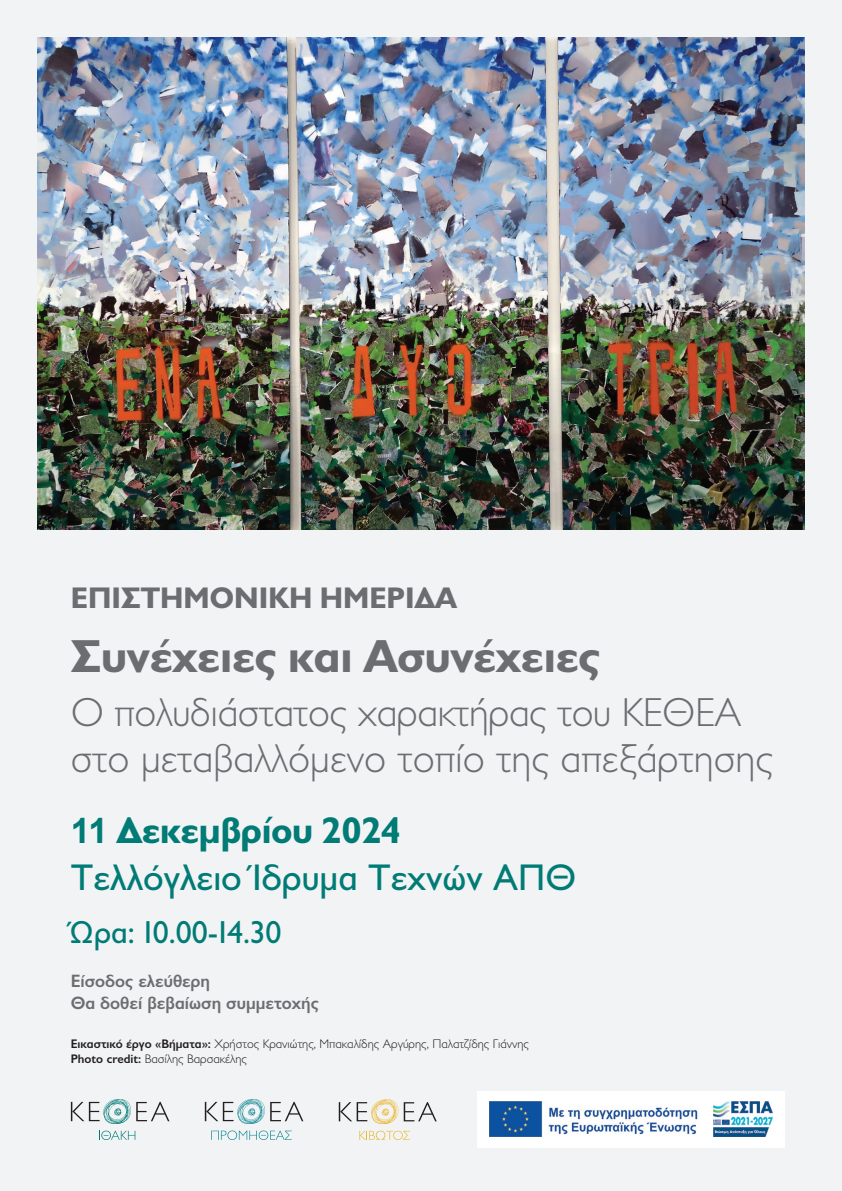
<style>
.page{position:relative;width:842px;height:1191px;background:#f2f3f4}
.page>*{position:absolute;margin:0;border:0;box-sizing:border-box;transform-origin:0 0}
.t1{font:700 46.6px "Gill Sans Hel";color:#6c6d70}
.t2{font:300 40.8px/46px "Gill Sans Hel";color:#6c6d70}
.t3{font:37.4px/46.7px "Gill Sans Hel";color:#007b76}
.t4{font:32px "Gill Sans Hel";color:#007b76}
.t5{font:700 30px "Gill Sans Hel";color:#6c6d70}
.t6{font:18px/21.6px "Gill Sans Hel Demi";color:#6c6d70}
.t7{font:300 12.5px/15px "Gill Sans Hel";color:#231f20}
.s1{font-family:"Arial";font-weight:700;font-size:35px}
.s2{font-weight:700}
.s3{font-family:"Gill Sans Hel Demi";font-weight:400}
</style>
<div class="page">
<svg style="left:205px;top:1099px;width:98px;height:25px"></svg>
<svg style="left:211px;top:1130px;width:81px;height:10px"></svg>
<svg style="left:359px;top:1130px;width:51px;height:10px"></svg>
<svg style="left:404px;top:1102px;width:33px;height:19px"></svg>
<svg style="left:339px;top:1099px;width:59px;height:25px"></svg>
<svg style="left:99px;top:1130px;width:36px;height:10px"></svg>
<svg style="left:71px;top:1099px;width:98px;height:25px"></svg>
<img style="left:38px;top:38px;width:766px;height:492px">
<div style="left:477px;top:1091px;width:307px;height:56px;background:#fff"></div>
<img style="left:489px;top:1101px;width:209px;height:35px">
<img style="left:713px;top:1101px;width:60px;height:35px">
<h3 class="t5" style="left:71px;top:583px;width:387px">ΕΠΙΣΤΗΜΟΝΙΚΉ ΗΜΕΡΊΔΑ</h3>
<h1 class="t1" style="left:71px;top:632px;width:531px">Συνέχειες και Ασυνέχειες</h1>
<h2 class="t2" style="left:71px;top:690px;width:704px">Ο πολυδιάστατος χαρακτήρας του ΚΕΘΕΑ στο μεταβαλλόμενο τοπίο της απεξάρτησης</h2>
<h3 class="t3" style="left:71px;top:808px;width:507px"><span class="s1">11</span> <span class="s2">Δεκεμβρίου 2024<br></span>Τελλόγλειο Ίδρυμα Τεχνών ΑΠΘ</h3>
<h3 class="t4" style="left:71px;top:915px;width:212px">Ώρα: 10.00-14.30</h3>
<h3 class="t6" style="left:71px;top:970px;width:250px">Είσοδος ελεύθερη<br>Θα δοθεί βεβαίωση συμμετοχής</h3>
<p class="t7" style="left:71px;top:1036px;width:460px"><span class="s3">Εικαστικό έργο «Βήματα»:</span> Χρήστος Κρανιώτης, Μπακαλίδης Αργύρης, Παλατζίδης Γιάννης<br><span class="s3">Photo credit:</span> Βασίλης Βαρσακέλης</p>
</div>
